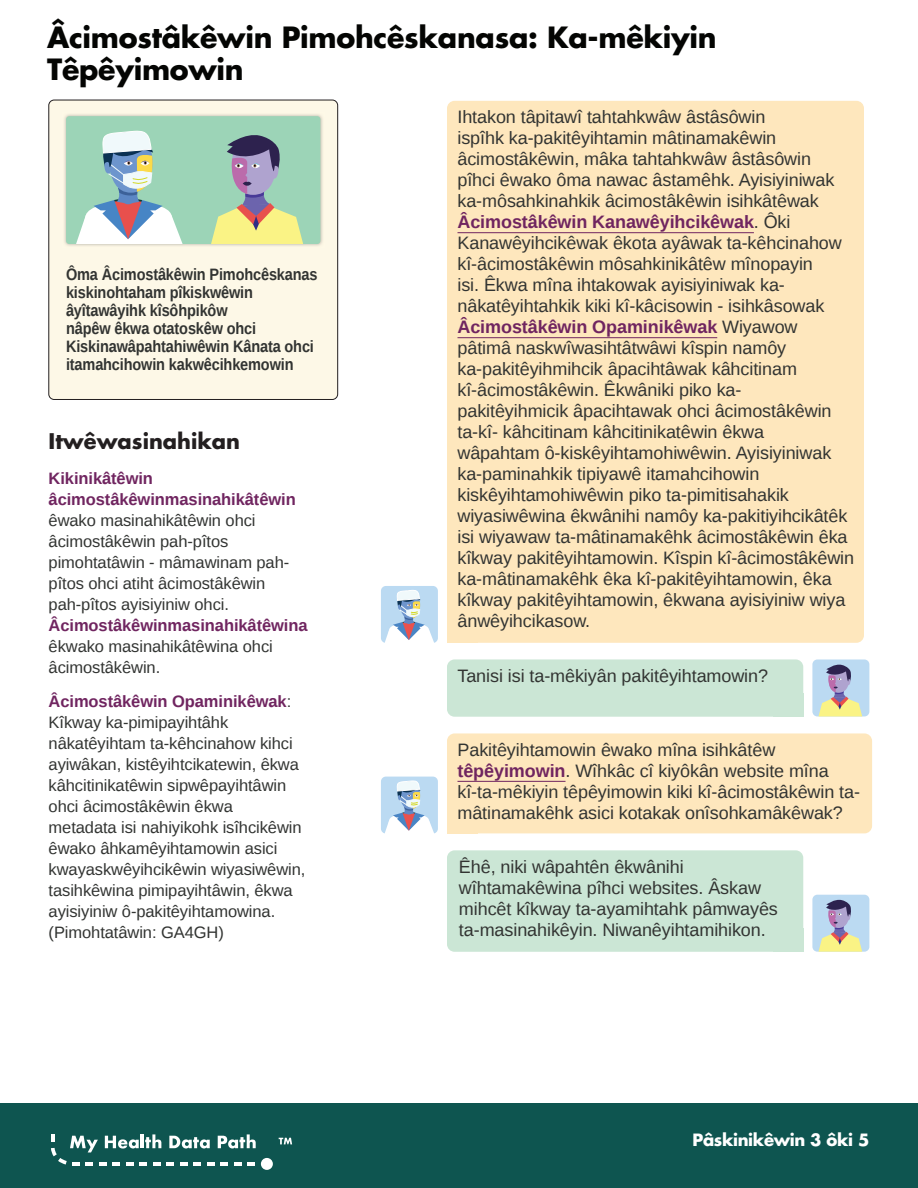
<style>
.page{position:relative;width:918px;height:1188px;background:#fff}
.page>*{position:absolute;margin:0;border:0;box-sizing:border-box;transform-origin:0 0}
.t1{font:700 28.5px/31.5px "Futura";letter-spacing:-.01em;color:#040503}
.t2{font:700 21px "Futura";color:#231f20}
.t3{font:18px/21px "Ascender Sans";letter-spacing:-.005em;color:#323432}
.t4{font:16.5px/21px "Ascender Sans";letter-spacing:-.005em;color:#323432}
.t5{font:700 16.5px/18px "Ascender Sans";letter-spacing:-.01em;color:#323432;scale:.88 1}
.t6{font:700 16.5px/21px "Ascender Sans";letter-spacing:-.005em;color:#702560}
.t7{font:700 16.5px "Futura";letter-spacing:-.02em;color:#fff}
.s1{font-weight:700;color:#702560}
</style>
<div class="page">
<div style="left:0;top:1104px;width:918px;height:84px;background:#0e5550"></div>
<svg style="left:279px;top:1138px;width:13px;height:6px"></svg>
<svg style="left:51px;top:1134px;width:205px;height:32px"></svg>
<div style="left:261px;top:1158px;width:12px;height:12px;background:#fff;border-radius:50%"></div>
<div style="left:447px;top:659px;width:356px;height:58px;background:#cbe6d5;border-radius:8px"></div>
<div style="left:447px;top:850px;width:356px;height:102px;background:#cbe6d5;border-radius:8px"></div>
<div style="left:447px;top:733px;width:425px;height:100px;background:#fee7bd;border-radius:8px"></div>
<div style="left:773px;top:693px;width:30px;height:24px;background:#cbe6d5"></div>
<div style="left:773px;top:928px;width:30px;height:24px;background:#cbe6d5"></div>
<div style="left:447px;top:810px;width:30px;height:23px;background:#fee7bd"></div>
<hr style="left:458px;top:781px;width:108px;height:1px;background:#702560">
<div style="left:812px;top:660px;width:57px;height:56px;background:#bbdaf2;border-radius:5px"></div>
<svg style="left:819px;top:664px;width:43px;height:52px"></svg>
<div style="left:812px;top:895px;width:57px;height:57px;background:#bbdaf2;border-radius:5px"></div>
<svg style="left:819px;top:899px;width:43px;height:53px"></svg>
<div style="left:381px;top:777px;width:57px;height:57px;background:#bbdaf2;border-radius:5px"></div>
<svg style="left:384px;top:780px;width:51px;height:54px"></svg>
<div style="left:447px;top:101px;width:417px;height:542px;background:#fee7bd;border-radius:8px"></div>
<div style="left:447px;top:619px;width:30px;height:24px;background:#fee7bd"></div>
<hr style="left:458px;top:232px;width:296px;height:1px;background:#702560">
<hr style="left:458px;top:337px;width:259px;height:1px;background:#702560">
<div style="left:381px;top:586px;width:57px;height:57px;background:#bbdaf2;border-radius:5px"></div>
<svg style="left:384px;top:590px;width:51px;height:53px"></svg>
<div style="left:49px;top:100px;width:289px;height:299px;background:#fdf8e7;border-radius:5px"></div>
<div style="left:49px;top:100px;width:289px;height:300px;border:1px solid #231f20;border-radius:5px"></div>
<img style="left:64px;top:114px;width:259px;height:132px">
<svg style="left:66px;top:116px;width:254px;height:128px;background:#a8c9b5"></svg>
<h1 class="t1" style="left:47px;top:22px;width:671px">Âcimostâkêwin Pimohcêskanasa: Ka-mêkiyin<br>Têpêyimowin</h1>
<p class="t5" style="left:66px;top:265px;width:287px">Ôma Âcimostâkêwin Pimohcêskanas kiskinohtaham pîkiskwêwin âyîtawâyihk kîsôhpikôw<br>nâpêw êkwa otatoskêw ohci<br>Kiskinawâpahtahiwêwin Kânata ohci itamahcihowin kakwêcihkemowin</p>
<p class="t2" style="left:49px;top:427px;width:193px">Itwêwasinahikan</p>
<p class="t6" style="left:49px;top:467px;width:249px">Kikinikâtêwin âcimostâkêwinmasinahikâtêwin</p>
<p class="t4" style="left:49px;top:510px;width:242px">êwako masinahikâtêwin ohci âcimostâkêwin pah-pîtos pimohtatâwin - mâmawinam pah&shy;pîtos ohci atiht âcimostâkêwin pah-pîtos ayisiyiniw ohci.</p>
<p class="t6" style="left:49px;top:614px;width:261px">Âcimostâkêwinmasinahikâtêwina</p>
<p class="t4" style="left:49px;top:636px;width:226px">êkwako masinahikâtêwina ohci âcimostâkêwin.</p>
<p class="t4" style="left:49px;top:691px;width:258px"><span class="s1">Âcimostâkêwin Opaminikêwak</span>:<br>Kîkway ka-pimipayihtâhk nâkatêyihtam ta-kêhcinahow kihci ayiwâkan, kistêyihtcikatewin, êkwa kâhcitinikatêwin sipwêpayihtâwin ohci âcimostâkêwin êkwa<br>metadata isi nahiyikohk isîhcikêwin êwako âhkamêyihtamowin asici kwayaskwêyihcikêwin wiyasiwêwin, tasihkêwina pimipayihtâwin, êkwa ayisiyiniw ô-pakitêyihtamowina. (Pimohtatâwin: GA4GH)</p>
<p class="t3" style="left:458px;top:107px;width:398px">Ihtakon tâpitawî tahtahkwâw âstâsôwin<br>ispîhk ka-pakitêyihtamin mâtinamakêwin âcimostâkêwin, mâka tahtahkwâw âstâsôwin<br>pîhci êwako ôma nawac âstamêhk. Ayisiyiniwak ka-môsahkinahkik âcimostâkêwin isihkâtêwak <span class="s1">Âcimostâkêwin Kanawêyihcikêwak</span>. Ôki Kanawêyihcikêwak êkota ayâwak ta-kêhcinahow kî-âcimostâkêwin môsahkinikâtêw mînopayin<br>isi. Êkwa mîna ihtakowak ayisiyiniwak ka&shy;nâkatêyihtahkik kiki kî-kâcisowin - isihkâsowak <span class="s1">Âcimostâkêwin Opaminikêwak</span> Wiyawow pâtimâ naskwîwasihtâtwâwi kîspin namôy ka-pakitêyihmihcik âpacihtâwak kâhcitinam kî-âcimostâkêwin. Êkwâniki piko ka&shy;pakitêyihmicik âpacihtawak ohci âcimostâkêwin ta-kî- kâhcitinam kâhcitinikatêwin êkwa<br>wâpahtam ô-kiskêyihtamohiwêwin. Ayisiyiniwak ka-paminahkik tipiyawê itamahcihowin kiskêyihtamohiwêwin piko ta-pimitisahakik wiyasiwêwina êkwânihi namôy ka-pakitiyihcikâtêk isi wiyawaw ta-mâtinamakêhk âcimostâkêwin êka kîkway pakitêyihtamowin. Kîspin kî-âcimostâkêwin ka-mâtinamakêhk êka kî-pakitêyihtamowin, êka kîkway pakitêyihtamowin, êkwana ayisiyiniw wiya ânwêyihcikasow.</p>
<p class="t3" style="left:458px;top:665px;width:312px">Tanisi isi ta-mêkiyân pakitêyihtamowin?</p>
<p class="t3" style="left:458px;top:739px;width:404px">Pakitêyihtamowin êwako mîna isihkâtêw <span class="s1">têpêyimowin</span>. Wîhkâc cî kiyôkân website mîna kî-ta-mêkiyin têpêyimowin kiki kî-âcimostâkêwin ta&shy;mâtinamakêhk asici kotakak onîsohkamâkêwak?</p>
<p class="t3" style="left:459px;top:856px;width:320px">Êhê, niki wâpahtên êkwânihi wîhtamakêwina pîhci websites. Âskaw mihcêt kîkway ta-ayamihtahk pâmwayês ta-masinahikêyin. Niwanêyihtamihikon.</p>
<p class="t7" style="left:692px;top:1129px;width:178px">Pâskinikêwin 3 ôki 5</p>
</div>
